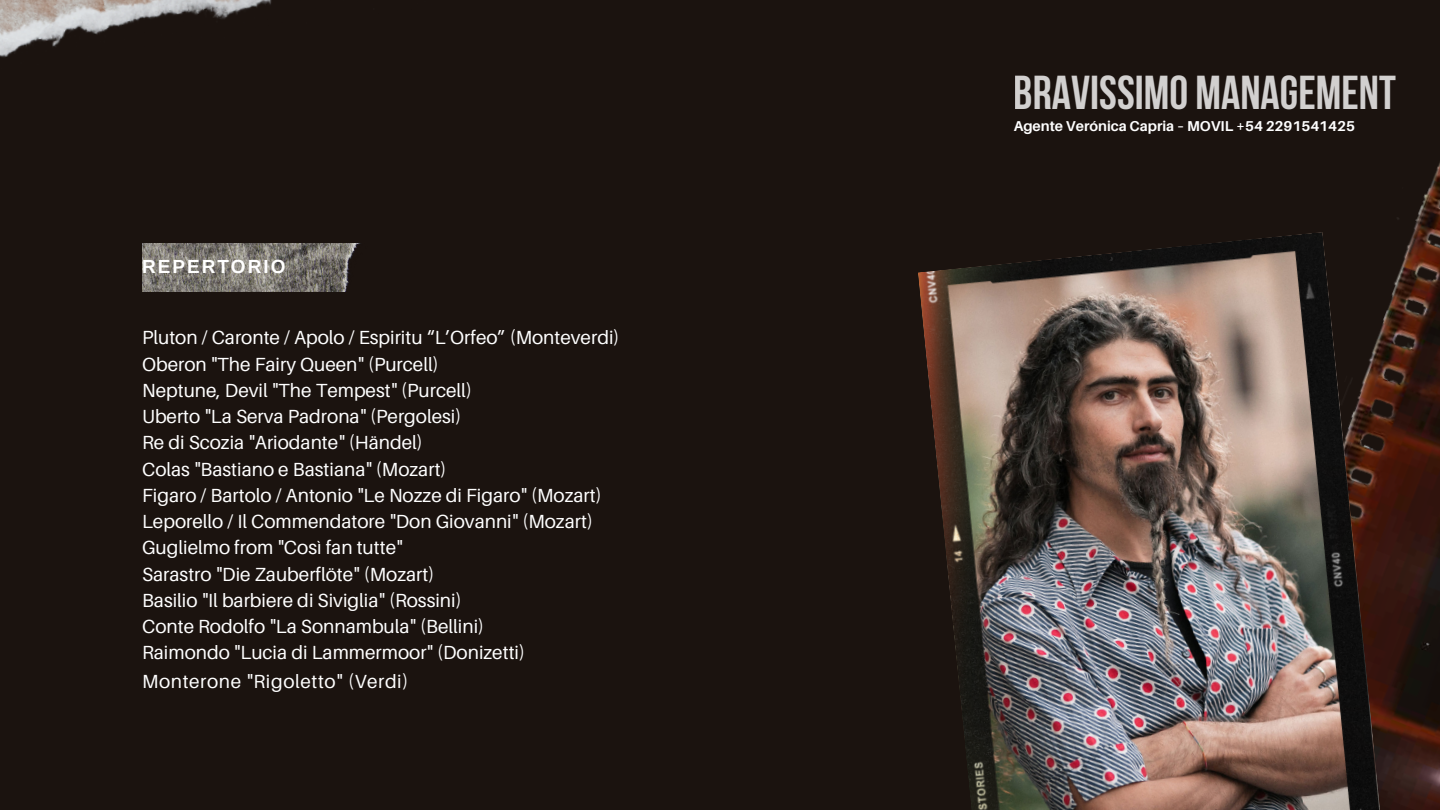
<style>
.page{position:relative;width:1440px;height:810px;background:#1b130f}
.page>*{position:absolute;margin:0;border:0;box-sizing:border-box;transform-origin:0 0}
.t1{font:700 47.4px "Bebas Neue";color:#fff}
.t2{font:19px/26.2px "Aileron";color:#fff}
.t3{font:19px "Aileron";letter-spacing:.03em;color:#fff}
.t4{font:700 19px "Arimo";letter-spacing:.105em;color:#fff}
.t5{font:700 14.3px "Aileron";color:#fff}
</style>
<div class="page">
<img style="left:1385px;top:162px;width:55px;height:648px">
<img style="left:0;top:0;width:272px;height:57px">
<img style="left:142px;top:243px;width:219px;height:48px">
<img style="left:918px;top:232px;width:467px;height:578px">
<p class="t4" style="left:142px;top:256px;width:145px">REPERTORIO</p>
<p class="t2" style="left:142px;top:324px;width:479px">Pluton / Caronte / Apolo / Espiritu “L’Orfeo” (Monteverdi)<br>Oberon "The Fairy Queen" (Purcell)<br>Neptune, Devil "The Tempest" (Purcell)<br>Uberto "La Serva Padrona" (Pergolesi)<br>Re di Scozia "Ariodante" (Händel)<br>Colas "Bastiano e Bastiana" (Mozart)<br>Figaro / Bartolo / Antonio "Le Nozze di Figaro" (Mozart)<br>Leporello / Il Commendatore "Don Giovanni" (Mozart)<br>Guglielmo from "Così fan tutte"<br>Sarastro "Die Zauberflöte" (Mozart)<br>Basilio "Il barbiere di Siviglia" (Rossini)<br>Conte Rodolfo "La Sonnambula" (Bellini)<br>Raimondo "Lucia di Lammermoor" (Donizetti)</p>
<p class="t3" style="left:142px;top:669px;width:268px">Monterone "Rigoletto" (Verdi)</p>
<h1 class="t1" style="left:1014px;top:74px;width:384px">BRAVISSIMO MANAGEMENT</h1>
<p class="t5" style="left:1014px;top:117px;width:343px">Agente Verónica Capria – MOVIL +54 2291541425</p>
</div>
